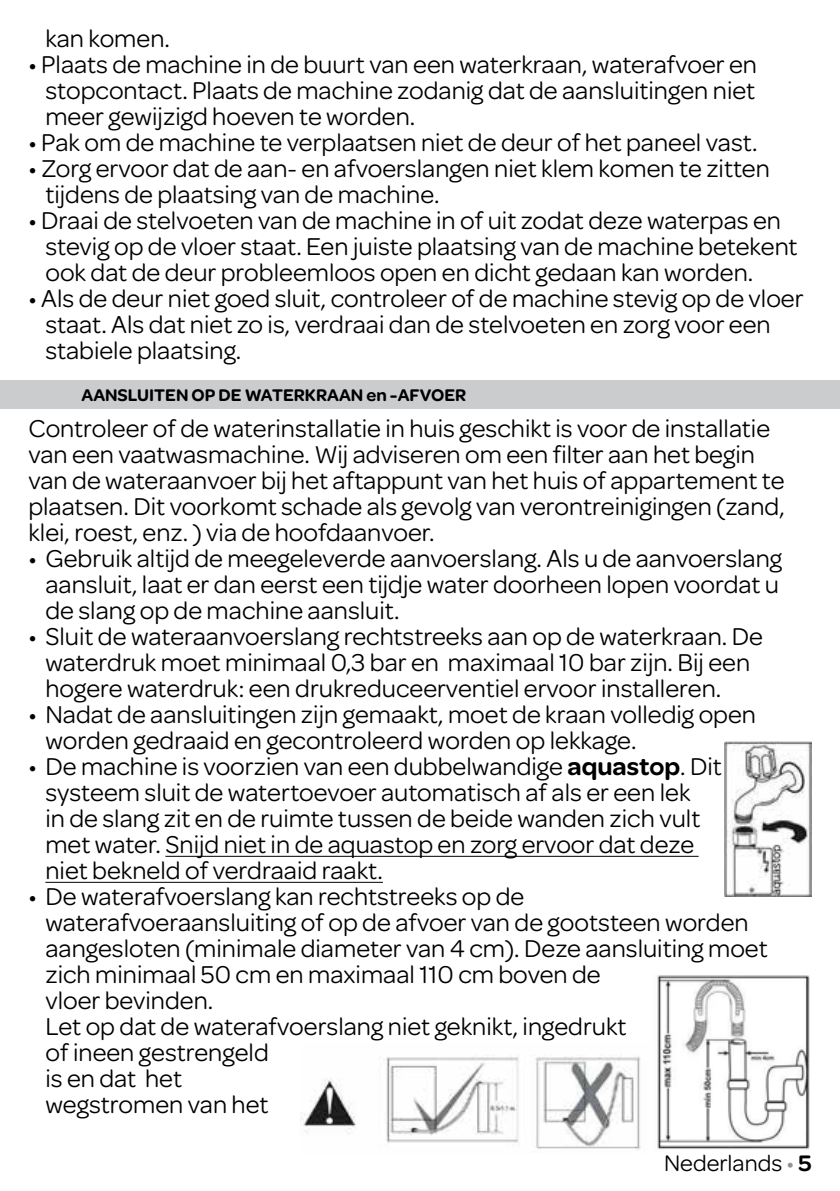
<style>
.page{position:relative;width:840px;height:1191px;background:#fff}
.page>*{position:absolute;margin:0;border:0;box-sizing:border-box;transform-origin:0 0}
.t1{font:26px/26px "Omnes";color:#000}
.t2{font:24px "Omnes";color:#000}
.t3{font:600 18px "Omnes";color:#000}
.s1{font-weight:600}
.s2{color:#929395}
</style>
<div class="page">
<hr style="left:165px;top:856px;width:533px;height:1px;background:#000">
<hr style="left:45px;top:882px;width:338px;height:1px;background:#000">
<img style="left:657px;top:975px;width:153px;height:175px">
<img style="left:300px;top:1056px;width:341px;height:94px">
<img style="left:724px;top:741px;width:87px;height:155px">
<div style="left:0;top:380px;width:839px;height:28px;background:#cacccd"></div>
<p class="t1" style="left:45px;top:23px;width:126px">kan komen.</p>
<p class="t1" style="left:45px;top:49px;width:712px;text-align:justify;text-indent:-17px">• Plaats de machine in de buurt van een waterkraan, waterafvoer en stopcontact. Plaats de machine zodanig dat de aansluitingen niet meer gewijzigd hoeven te worden.</p>
<p class="t1" style="left:28px;top:127px;width:730px">• Pak om de machine te verplaatsen niet de deur of het paneel vast.</p>
<p class="t1" style="left:45px;top:153px;width:725px;text-indent:-17px">• Zorg ervoor dat de aan- en afvoerslangen niet klem komen te zitten tijdens de plaatsing van de machine.</p>
<p class="t1" style="left:45px;top:205px;width:753px;text-indent:-17px">• Draai de stelvoeten van de machine in of uit zodat deze waterpas en stevig op de vloer staat. Een juiste plaatsing van de machine betekent ook dat de deur probleemloos open en dicht gedaan kan worden.</p>
<p class="t1" style="left:45px;top:283px;width:759px;text-indent:-17px">• Als de deur niet goed sluit, controleer of de machine stevig op de vloer staat. Als dat niet zo is, verdraai dan de stelvoeten en zorg voor een stabiele plaatsing.</p>
<p class="t3" style="left:81px;top:382px;width:386px">AANSLUITEN OP DE WATERKRAAN en -AFVOER</p>
<p class="t1" style="left:28px;top:413px;width:757px">Controleer of de waterinstallatie in huis geschikt is voor de installatie van een vaatwasmachine. Wij adviseren om een filter aan het begin van de wateraanvoer bij het aftappunt van het huis of appartement te plaatsen. Dit voorkomt schade als gevolg van verontreinigingen (zand, klei, roest, enz. ) via de hoofdaanvoer.</p>
<p class="t1" style="left:45px;top:543px;width:737px;text-indent:-17px">• Gebruik altijd de meegeleverde aanvoerslang. Als u de aanvoerslang aansluit, laat er dan eerst een tijdje water doorheen lopen voordat u de slang op de machine aansluit.</p>
<p class="t1" style="left:45px;top:621px;width:718px;text-indent:-17px">• Sluit de wateraanvoerslang rechtstreeks aan op de waterkraan. De waterdruk moet minimaal 0,3 bar en maximaal 10 bar zijn. Bij een hogere waterdruk: een drukreduceerventiel ervoor installeren.</p>
<p class="t1" style="left:45px;top:699px;width:711px;text-indent:-17px">• Nadat de aansluitingen zijn gemaakt, moet de kraan volledig open worden gedraaid en gecontroleerd worden op lekkage.</p>
<p class="t1" style="left:45px;top:751px;width:677px;text-indent:-17px">• De machine is voorzien van een dubbelwandige <span class="s1">aquastop</span>. Dit systeem sluit de watertoevoer automatisch af als er een lek<br>in de slang zit en de ruimte tussen de beide wanden zich vult met water. Snijd niet in de aquastop en zorg ervoor dat deze niet bekneld of verdraaid raakt.</p>
<p class="t1" style="left:45px;top:881px;width:723px;text-indent:-17px">• De waterafvoerslang kan rechtstreeks op de waterafvoeraansluiting of op de afvoer van de gootsteen worden aangesloten (minimale diameter van 4 cm). Deze aansluiting moet zich minimaal 50 cm en maximaal 110 cm boven de<br>vloer bevinden.<br>Let op dat de waterafvoerslang niet geknikt, ingedrukt<br>of ineen gestrengeld<br>is en dat het<br>wegstromen van het</p>
<p class="t2" style="left:663px;top:1146px;width:149px">Nederlands <span class="s2">•</span> <span class="s1">5</span></p>
</div>
